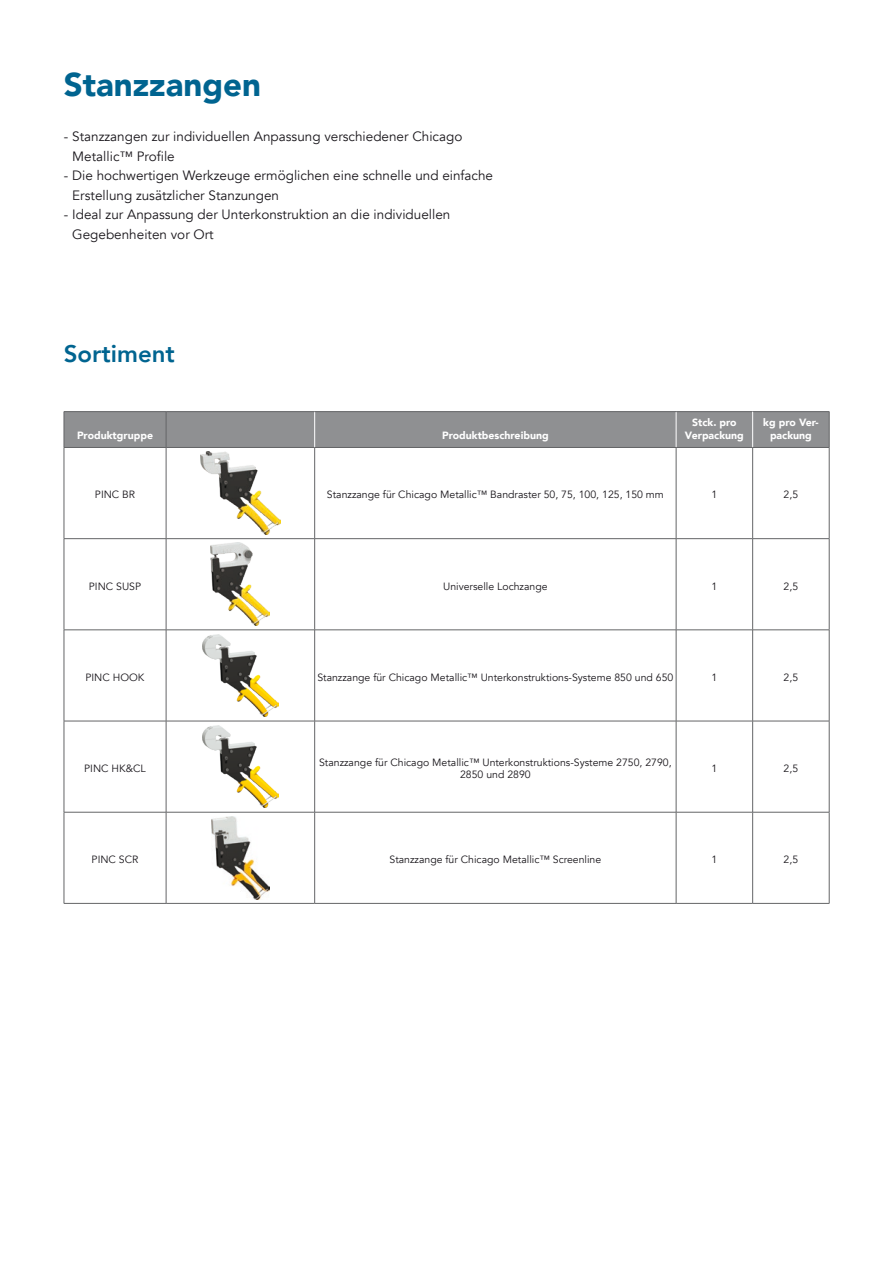
<style>
.page{position:relative;width:893px;height:1263px;background:#fff}
.page>*{position:absolute;margin:0;border:0;box-sizing:border-box;transform-origin:0 0}
.t1{font:900 33px "Avenir";color:#006490}
.t2{font:800 24px "Avenir";color:#006490}
.t3{font:13.5px/19.5px "Avenir";color:#1a171c}
.t4{font:10.5px/12.6px "Avenir";color:#1a171c;text-align:center}
.t5{font:900 10.5px/12.6px "Avenir";color:#fff;text-align:center}
</style>
<div class="page">
<div style="left:65px;top:412px;width:764px;height:35px;background:#8f9092"></div>
<hr style="left:64px;top:448px;width:1px;height:90px;background:#646567">
<hr style="left:64px;top:539px;width:1px;height:91px;background:#646567">
<hr style="left:64px;top:630px;width:1px;height:91px;background:#646567">
<hr style="left:64px;top:721px;width:1px;height:91px;background:#646567">
<hr style="left:64px;top:812px;width:1px;height:91px;background:#646567">
<hr style="left:166px;top:448px;width:1px;height:90px;background:#646567">
<hr style="left:166px;top:539px;width:1px;height:91px;background:#646567">
<hr style="left:166px;top:630px;width:1px;height:91px;background:#646567">
<hr style="left:166px;top:721px;width:1px;height:91px;background:#646567">
<hr style="left:166px;top:812px;width:1px;height:91px;background:#646567">
<hr style="left:314px;top:448px;width:1px;height:90px;background:#646567">
<hr style="left:314px;top:539px;width:1px;height:91px;background:#646567">
<hr style="left:314px;top:630px;width:1px;height:91px;background:#646567">
<hr style="left:314px;top:721px;width:1px;height:91px;background:#646567">
<hr style="left:314px;top:812px;width:1px;height:91px;background:#646567">
<hr style="left:676px;top:448px;width:1px;height:90px;background:#646567">
<hr style="left:676px;top:539px;width:1px;height:91px;background:#646567">
<hr style="left:676px;top:630px;width:1px;height:91px;background:#646567">
<hr style="left:676px;top:721px;width:1px;height:91px;background:#646567">
<hr style="left:676px;top:812px;width:1px;height:91px;background:#646567">
<hr style="left:752px;top:448px;width:1px;height:90px;background:#646567">
<hr style="left:829px;top:448px;width:1px;height:90px;background:#646567">
<hr style="left:752px;top:539px;width:1px;height:91px;background:#646567">
<hr style="left:829px;top:539px;width:1px;height:91px;background:#646567">
<hr style="left:752px;top:630px;width:1px;height:91px;background:#646567">
<hr style="left:829px;top:630px;width:1px;height:91px;background:#646567">
<hr style="left:752px;top:721px;width:1px;height:91px;background:#646567">
<hr style="left:829px;top:721px;width:1px;height:91px;background:#646567">
<hr style="left:752px;top:812px;width:1px;height:91px;background:#646567">
<hr style="left:829px;top:812px;width:1px;height:91px;background:#646567">
<hr style="left:314px;top:412px;width:1px;height:35px;background:#fff">
<hr style="left:676px;top:412px;width:1px;height:35px;background:#fff">
<hr style="left:64px;top:903px;width:102px;height:1px;background:#646567">
<hr style="left:166px;top:903px;width:149px;height:1px;background:#646567">
<hr style="left:315px;top:903px;width:361px;height:1px;background:#646567">
<hr style="left:676px;top:903px;width:77px;height:1px;background:#646567">
<hr style="left:753px;top:903px;width:76px;height:1px;background:#646567">
<hr style="left:166px;top:412px;width:1px;height:35px;background:#646567">
<hr style="left:64px;top:411px;width:102px;height:1px;background:#646567">
<hr style="left:64px;top:412px;width:1px;height:35px;background:#646567">
<hr style="left:166px;top:411px;width:149px;height:1px;background:#646567">
<hr style="left:315px;top:411px;width:361px;height:1px;background:#646567">
<hr style="left:676px;top:411px;width:77px;height:1px;background:#646567">
<hr style="left:753px;top:411px;width:76px;height:1px;background:#646567">
<hr style="left:829px;top:412px;width:1px;height:35px;background:#646567">
<hr style="left:752px;top:412px;width:1px;height:35px;background:#fff">
<hr style="left:64px;top:447px;width:102px;height:1px;background:#646567">
<hr style="left:166px;top:447px;width:149px;height:1px;background:#646567">
<hr style="left:315px;top:447px;width:361px;height:1px;background:#646567">
<hr style="left:676px;top:447px;width:77px;height:1px;background:#646567">
<hr style="left:753px;top:447px;width:76px;height:1px;background:#646567">
<hr style="left:64px;top:538px;width:102px;height:1px;background:#646567">
<hr style="left:166px;top:538px;width:149px;height:1px;background:#646567">
<hr style="left:315px;top:538px;width:361px;height:1px;background:#646567">
<hr style="left:676px;top:538px;width:77px;height:1px;background:#646567">
<hr style="left:753px;top:538px;width:76px;height:1px;background:#646567">
<hr style="left:64px;top:630px;width:102px;height:1px;background:#646567">
<hr style="left:166px;top:630px;width:149px;height:1px;background:#646567">
<hr style="left:315px;top:630px;width:361px;height:1px;background:#646567">
<hr style="left:676px;top:630px;width:77px;height:1px;background:#646567">
<hr style="left:753px;top:630px;width:76px;height:1px;background:#646567">
<hr style="left:64px;top:721px;width:102px;height:1px;background:#646567">
<hr style="left:166px;top:721px;width:149px;height:1px;background:#646567">
<hr style="left:315px;top:721px;width:361px;height:1px;background:#646567">
<hr style="left:676px;top:721px;width:77px;height:1px;background:#646567">
<hr style="left:753px;top:721px;width:76px;height:1px;background:#646567">
<hr style="left:64px;top:812px;width:102px;height:1px;background:#646567">
<hr style="left:166px;top:812px;width:149px;height:1px;background:#646567">
<hr style="left:315px;top:812px;width:361px;height:1px;background:#646567">
<hr style="left:676px;top:812px;width:77px;height:1px;background:#646567">
<hr style="left:753px;top:812px;width:76px;height:1px;background:#646567">
<img style="left:200px;top:452px;width:81px;height:82px">
<img style="left:211px;top:543px;width:59px;height:83px">
<img style="left:202px;top:634px;width:76px;height:83px">
<img style="left:202px;top:725px;width:76px;height:83px">
<img style="left:211px;top:816px;width:58px;height:83px">
<h1 class="t1" style="left:64px;top:56px;width:199px">Stanzzangen</h1>
<p class="t3" style="left:72px;top:127px;width:392px;text-indent:-9px">- Stanzzangen zur individuellen Anpassung verschiedener Chicago<br>Metallic™ Profile</p>
<p class="t3" style="left:72px;top:166px;width:422px;text-indent:-9px">- Die hochwertigen Werkzeuge ermöglichen eine schnelle und einfache<br>Erstellung zusätzlicher Stanzungen</p>
<p class="t3" style="left:72px;top:205px;width:380px;text-indent:-9px">- Ideal zur Anpassung der Unterkonstruktion an die individuellen<br>Gegebenheiten vor Ort</p>
<h2 class="t2" style="left:64px;top:335px;width:113px">Sortiment</h2>
<p class="t5" style="left:77px;top:429px;width:78px">Produktgruppe</p>
<p class="t5" style="left:442px;top:429px;width:108px">Produktbeschreibung</p>
<p class="t5" style="left:685px;top:416px;width:60px">Stck. pro<br>Verpackung</p>
<p class="t5" style="left:763px;top:416px;width:57px">kg pro Ver&shy;packung</p>
<p class="t4" style="left:95px;top:489px;width:42px">PINC BR</p>
<p class="t4" style="left:327px;top:489px;width:338px">Stanzzange für Chicago Metallic™ Bandraster 50, 75, 100, 125, 150 mm</p>
<p class="t4" style="left:711px;top:489px;width:7px">1</p>
<p class="t4" style="left:784px;top:489px;width:16px">2,5</p>
<p class="t4" style="left:89px;top:580px;width:54px">PINC SUSP</p>
<p class="t4" style="left:443px;top:580px;width:106px">Universelle Lochzange</p>
<p class="t4" style="left:711px;top:580px;width:7px">1</p>
<p class="t4" style="left:784px;top:580px;width:16px">2,5</p>
<p class="t4" style="left:86px;top:671px;width:60px">PINC HOOK</p>
<p class="t4" style="left:317px;top:671px;width:358px">Stanzzange für Chicago Metallic™ Unterkonstruktions-Systeme 850 und 650</p>
<p class="t4" style="left:711px;top:671px;width:7px">1</p>
<p class="t4" style="left:784px;top:671px;width:16px">2,5</p>
<p class="t4" style="left:84px;top:762px;width:63px">PINC HK&amp;CL</p>
<p class="t4" style="left:319px;top:756px;width:354px">Stanzzange für Chicago Metallic™ Unterkonstruktions-Systeme 2750, 2790,<br>2850 und 2890</p>
<p class="t4" style="left:711px;top:762px;width:7px">1</p>
<p class="t4" style="left:784px;top:762px;width:16px">2,5</p>
<p class="t4" style="left:92px;top:853px;width:48px">PINC SCR</p>
<p class="t4" style="left:389px;top:853px;width:213px">Stanzzange für Chicago Metallic™ Screenline</p>
<p class="t4" style="left:711px;top:853px;width:7px">1</p>
<p class="t4" style="left:784px;top:853px;width:16px">2,5</p>
</div>
